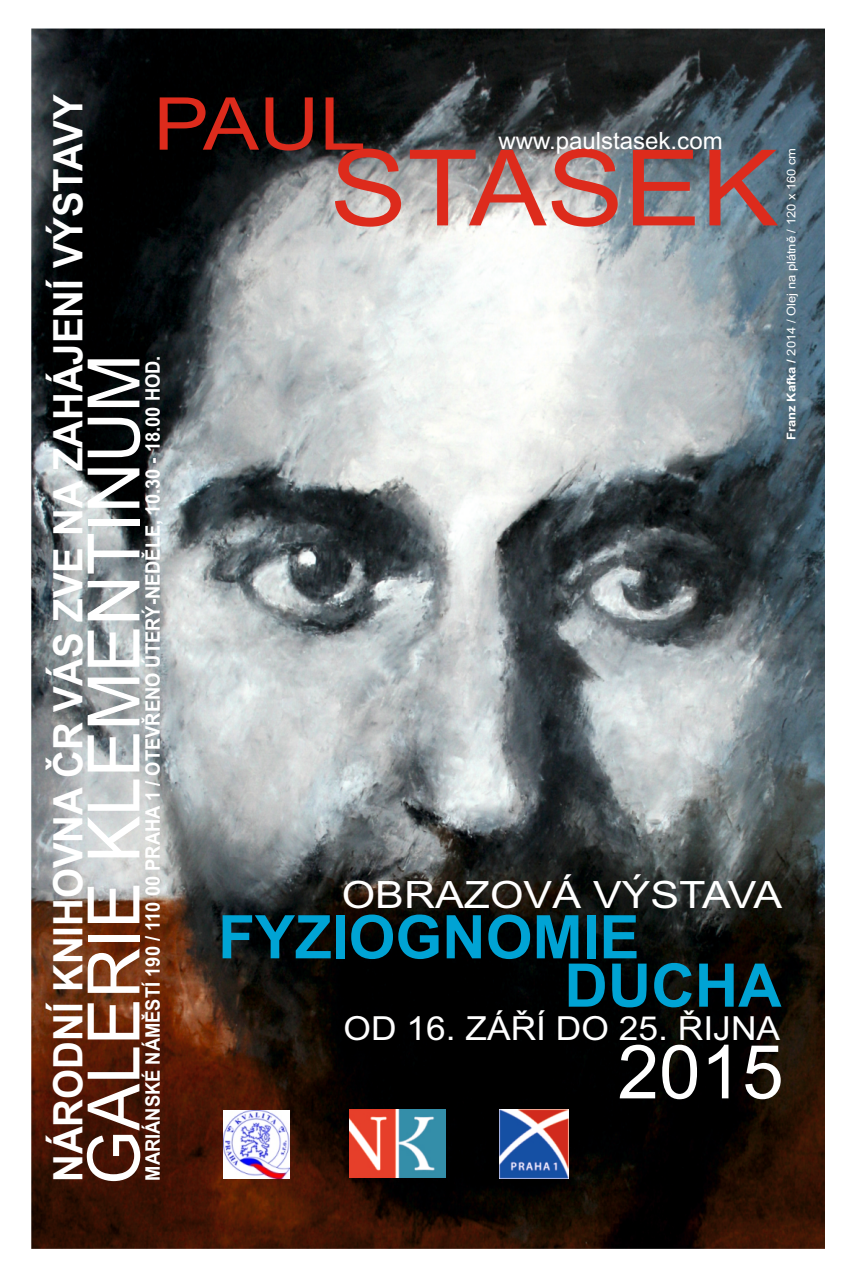
<style>
.page{position:relative;width:851px;height:1276px;background:#fff}
.page>*{position:absolute;margin:0;border:0;box-sizing:border-box;transform-origin:0 0}
.t1{font:105.6px "Arial";color:#dd2b1c;scale:1.1 1}
.t2{font:74.6px "Arial";color:#fff}
.t3{font:73px "Arial";color:#dd2b1c;scale:1.15 1}
.t4{font:72.2px "Arial";color:#fff}
.t5{font:700 60.2px/48.4px "Arial";color:#00a3d4}
.t6{font:700 40.6px "Arial";color:#fff;scale:.95 1}
.t7{font:37.6px "Arial";color:#fff;scale:1.14 1}
.t8{font:33.2px "Arial";color:#fff;scale:1.07 1}
.t9{font:23.8px "Arial";color:#fff}
.t10{font:700 20px "Arial";color:#fff;scale:.92 1}
.t11{font:12px "Arial";color:#fff;scale:1.08 1}
.s1{font-weight:700}
</style>
<div class="page">
<img style="left:31px;top:29px;width:793px;height:1219px">
<img style="left:499px;top:1109px;width:69px;height:69px">
<img style="left:349px;top:1109px;width:97px;height:68px">
<img style="left:223px;top:1110px;width:66px;height:68px">
<h3 class="t6" style="left:53px;top:1182px;width:1146px;rotate:-90deg">NÁRODNÍ KNIHOVNA ČR VÁS ZVE NA ZAHÁJENÍ VÝSTAVY</h3>
<h3 class="t3" style="left:153px;top:96px;width:186px">PAUL</h3>
<h1 class="t1" style="left:330px;top:148px;width:409px">STASEK</h1>
<p class="t9" style="left:498px;top:131px;width:226px">www.paulstasek.com</p>
<p class="t11" style="left:786px;top:440px;width:272px;rotate:-90deg"><span class="s1">Franz Kafka /</span> 2014 / Olej na plátně / 120 x 160 cm</p>
<p class="t10" style="left:145px;top:1180px;width:898px;rotate:-90deg">MARIÁNSKÉ NÁMĚSTÍ 190 / 110 00 PRAHA 1 / OTEVŘENO ÚTERÝ-NEDĚLE, 10.30 - 18.00 HOD.</p>
<h3 class="t4" style="left:87px;top:1184px;width:832px;rotate:-90deg">GALERIE KLEMENTINUM</h3>
<h3 class="t7" style="left:342px;top:880px;width:387px">OBRAZOVÁ VÝSTAVA</h3>
<h3 class="t5" style="left:564px;top:918px;width:219px;text-indent:-346px">FYZIOGNOMIE<br>DUCHA</h3>
<h3 class="t8" style="left:343px;top:1015px;width:409px">OD 16. ZÁŘÍ DO 25. ŘIJNA</h3>
<h2 class="t2" style="left:617px;top:1044px;width:168px">2015</h2>
</div>
